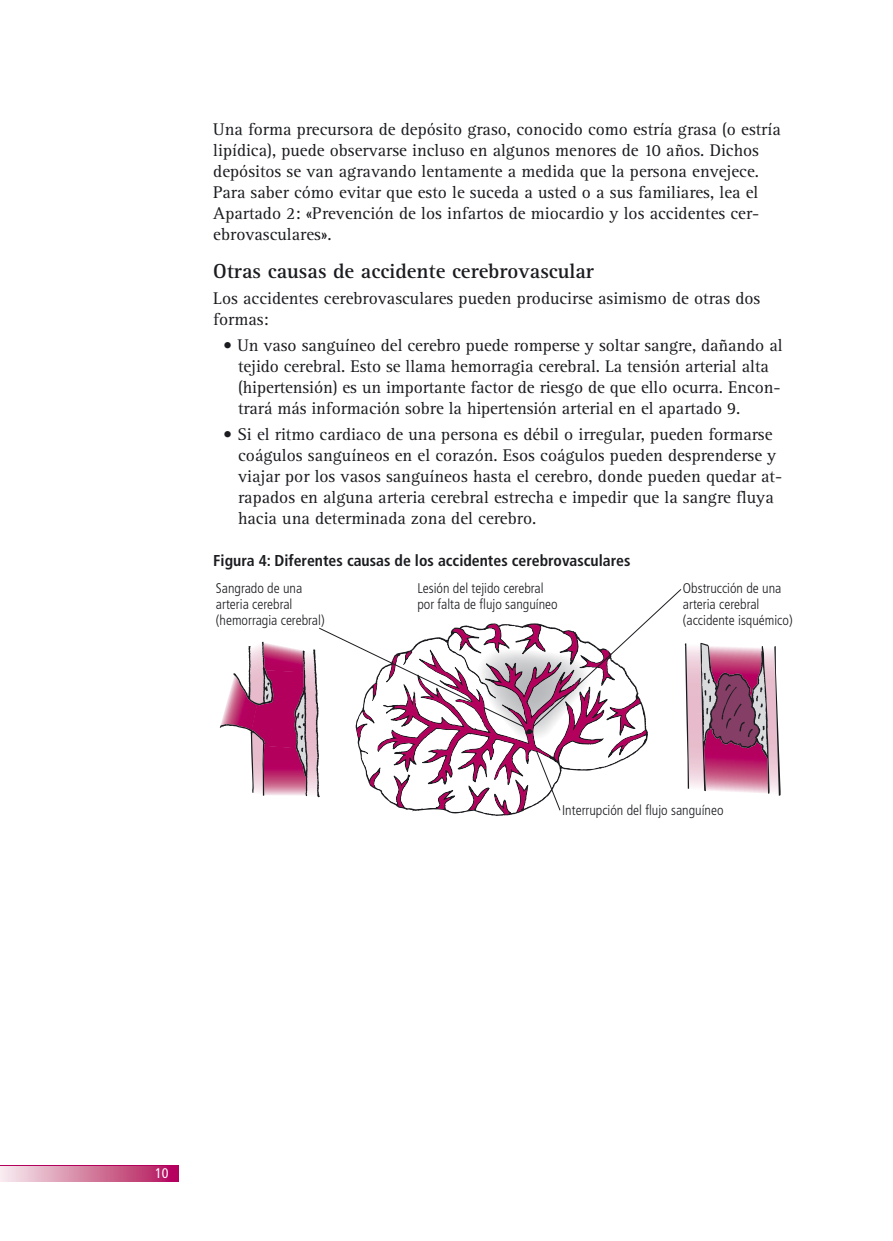
<style>
.page{position:relative;width:893px;height:1241px;background:#fff}
.page>*{position:absolute;margin:0;border:0;box-sizing:border-box;transform-origin:0 0}
.t1{font:700 21px "Rotis Serif";color:#1b1c20}
.t2{font:17.5px/21px "Rotis Serif";color:#1b1c20}
.t3{font:700 condensed 15.75px "Frutiger";color:#1b1c20}
.t4{font:300 condensed 14px/15.8px "Frutiger";color:#1b1c20}
.t5{font:condensed 14px "Frutiger";color:#fff}
</style>
<div class="page">
<svg style="left:0;top:1166px;width:179px;height:15px;background:#d47ca1"></svg>
<hr style="left:0;top:1165px;width:179px;height:1px;background:#b3005c">
<svg style="left:220px;top:589px;width:561px;height:225px"></svg>
<p class="t2" style="left:213px;top:119px;width:569px">Una forma precursora de depósito graso, conocido como estría grasa (o estría lipídica), puede observarse incluso en algunos menores de 10 años. Dichos depósitos se van agravando lentamente a medida que la persona envejece.<br>Para saber cómo evitar que esto le suceda a usted o a sus familiares, lea el Apartado 2: «Prevención de los infartos de miocardio y los accidentes cer&shy;ebrovasculares».</p>
<p class="t1" style="left:213px;top:258px;width:382px">Otras causas de accidente cerebrovascular</p>
<p class="t2" style="left:213px;top:288px;width:548px">Los accidentes cerebrovasculares pueden producirse asimismo de otras dos formas:</p>
<p class="t2" style="left:238px;top:335px;width:546px;text-indent:-15px">• Un vaso sanguíneo del cerebro puede romperse y soltar sangre, dañando al tejido cerebral. Esto se llama hemorragia cerebral. La tensión arterial alta (hipertensión) es un importante factor de riesgo de que ello ocurra. Encon&shy;trará más información sobre la hipertensión arterial en el apartado 9.</p>
<p class="t2" style="left:238px;top:424px;width:546px;text-indent:-15px">• Si el ritmo cardiaco de una persona es débil o irregular, pueden formarse coágulos sanguíneos en el corazón. Esos coágulos pueden desprenderse y viajar por los vasos sanguíneos hasta el cerebro, donde pueden quedar at&shy;rapados en alguna arteria cerebral estrecha e impedir que la sangre fluya hacia una determinada zona del cerebro.</p>
<p class="t3" style="left:213px;top:551px;width:419px">Figura 4: Diferentes causas de los accidentes cerebrovasculares</p>
<p class="t4" style="left:216px;top:581px;width:110px">Sangrado de una arteria cerebral (hemorragia cerebral)</p>
<p class="t4" style="left:417px;top:581px;width:142px">Lesión del tejido cerebral por falta de flujo sanguíneo</p>
<p class="t4" style="left:683px;top:581px;width:111px">Obstrucción de una arteria cerebral (accidente isquémico)</p>
<p class="t4" style="left:562px;top:802px;width:163px">Interrupción del flujo sanguíneo</p>
<p class="t5" style="left:155px;top:1164px;width:15px">10</p>
</div>
